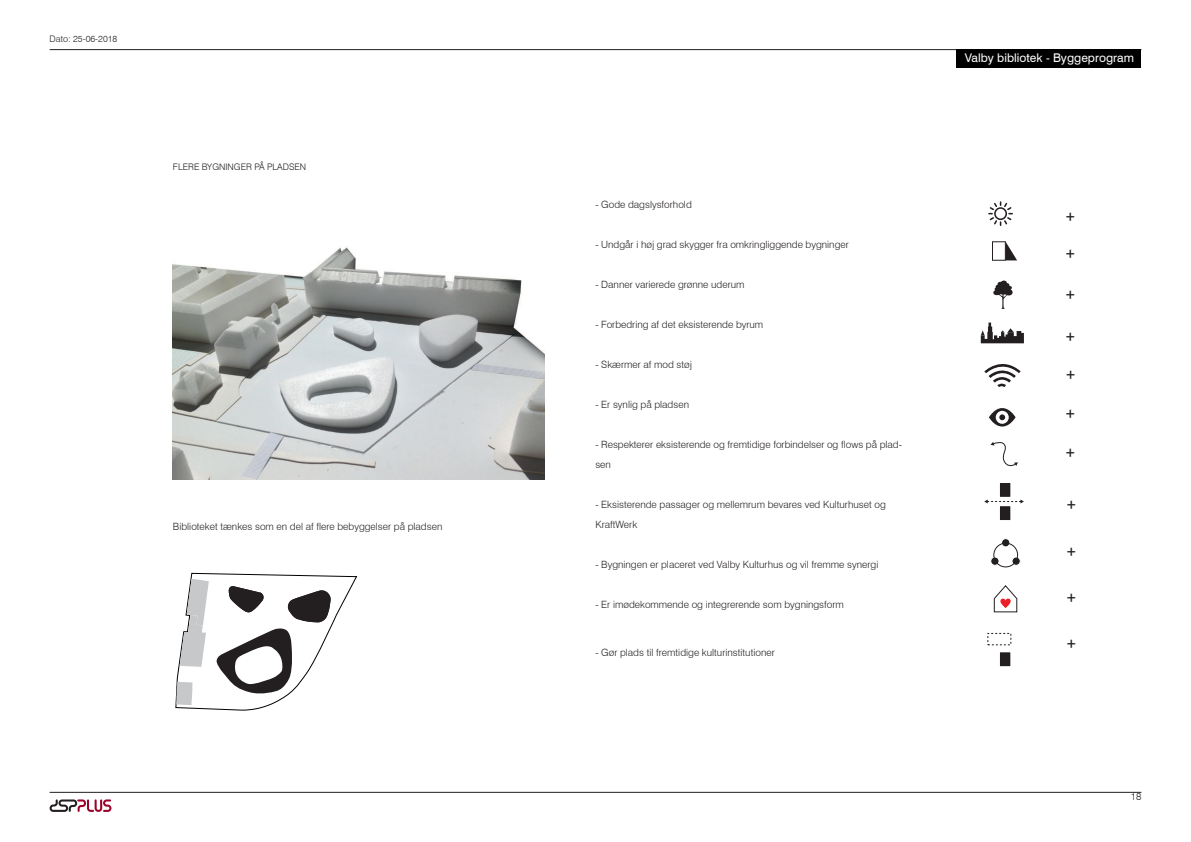
<style>
.page{position:relative;width:1191px;height:842px;background:#fff}
.page>*{position:absolute;margin:0;border:0;box-sizing:border-box;transform-origin:0 0}
.t1{font:18.4px/38.6px "Calibri";color:#231f20;text-align:justify}
.t2{font:12px "Swiss 721 BT";color:#fff}
.t3{font:300 10px/20px "Swiss 721 BT";color:#231f20}
.t4{font:300 9px "Swiss 721 BT";color:#231f20}
</style>
<div class="page">
<hr style="left:50px;top:49px;width:1091px;height:1px;background:#231f20">
<div style="left:956px;top:50px;width:185px;height:18px;background:#000001"></div>
<hr style="left:50px;top:792px;width:1091px;height:1px;background:#231f20">
<svg style="left:50px;top:799px;width:61px;height:13px"></svg>
<svg style="left:176px;top:573px;width:181px;height:138px"></svg>
<img style="left:173px;top:247px;width:371px;height:233px">
<svg style="left:993px;top:280px;width:19px;height:29px"></svg>
<svg style="left:988px;top:201px;width:25px;height:25px"></svg>
<svg style="left:980px;top:323px;width:44px;height:20px"></svg>
<svg style="left:984px;top:364px;width:36px;height:23px"></svg>
<div style="left:992px;top:242px;width:13px;height:18px;border:1px solid #231f20"></div>
<svg style="left:1005px;top:242px;width:12px;height:18px"></svg>
<svg style="left:989px;top:408px;width:26px;height:19px"></svg>
<div style="left:1001px;top:539px;width:8px;height:8px;background:#231f20;border-radius:50%"></div>
<div style="left:1001px;top:538px;width:9px;height:9px;border:1px solid #fff;border-radius:50%"></div>
<div style="left:1012px;top:557px;width:8px;height:8px;background:#231f20;border-radius:50%"></div>
<div style="left:1011px;top:557px;width:9px;height:8px;border:1px solid #fff;border-radius:50%"></div>
<div style="left:990px;top:557px;width:9px;height:8px;background:#231f20;border-radius:50%"></div>
<div style="left:990px;top:557px;width:9px;height:8px;border:1px solid #fff;border-radius:50%"></div>
<div style="left:993px;top:543px;width:24px;height:24px;border:1px solid #231f20;border-radius:50%"></div>
<div style="left:999px;top:482px;width:11px;height:15px;background:#231f20"></div>
<div style="left:999px;top:482px;width:12px;height:15px;border:1px solid #fff"></div>
<div style="left:999px;top:506px;width:11px;height:14px;background:#231f20"></div>
<div style="left:999px;top:505px;width:12px;height:16px;border:1px solid #fff"></div>
<svg style="left:984px;top:499px;width:40px;height:4px"></svg>
<div style="left:999px;top:652px;width:11px;height:15px;background:#231f20"></div>
<div style="left:999px;top:652px;width:12px;height:15px;border:1px solid #fff"></div>
<svg style="left:990px;top:442px;width:28px;height:25px"></svg>
<svg style="left:994px;top:585px;width:23px;height:27px"></svg>
<p class="t4" style="left:50px;top:34px;width:69px">Dato: 25-06-2018</p>
<p class="t4" style="left:173px;top:162px;width:135px">FLERE BYGNINGER PÅ PLADSEN</p>
<p class="t3" style="left:173px;top:516px;width:271px">Biblioteket tænkes som en del af flere bebyggelser på pladsen</p>
<p class="t3" style="left:595px;top:195px;width:98px">- Gode dagslysforhold</p>
<p class="t3" style="left:595px;top:235px;width:255px">- Undgår i høj grad skygger fra omkringliggende bygninger</p>
<p class="t3" style="left:595px;top:275px;width:151px">- Danner varierede grønne uderum</p>
<p class="t3" style="left:595px;top:315px;width:169px">- Forbedring af det eksisterende byrum</p>
<p class="t3" style="left:595px;top:355px;width:98px">- Skærmer af mod støj</p>
<p class="t3" style="left:595px;top:395px;width:95px">- Er synlig på pladsen</p>
<p class="t3" style="left:595px;top:435px;width:308px">- Respekterer eksisterende og fremtidige forbindelser og flows på plad&shy;sen</p>
<p class="t3" style="left:595px;top:495px;width:292px">- Eksisterende passager og mellemrum bevares ved Kulturhuset og<br>KraftWerk</p>
<p class="t3" style="left:595px;top:555px;width:285px">- Bygningen er placeret ved Valby Kulturhus og vil fremme synergi</p>
<p class="t3" style="left:595px;top:595px;width:250px">- Er imødekommende og integrerende som bygningsform</p>
<p class="t3" style="left:595px;top:643px;width:181px">- Gør plads til fremtidige kulturinstitutioner</p>
<p class="t2" style="left:964px;top:53px;width:171px">Valby bibliotek - Byggeprogram</p>
<h1 class="t1" style="left:1065px;top:196px;width:11px">+</h1>
<h1 class="t1" style="left:1065px;top:233px;width:11px">+</h1>
<h1 class="t1" style="left:1065px;top:274px;width:11px">+</h1>
<h1 class="t1" style="left:1065px;top:317px;width:11px">+ + + +</h1>
<h1 class="t1" style="left:1066px;top:484px;width:11px">+</h1>
<h1 class="t1" style="left:1066px;top:532px;width:11px">+</h1>
<h1 class="t1" style="left:1066px;top:577px;width:11px">+</h1>
<h1 class="t1" style="left:1066px;top:623px;width:11px">+</h1>
<p class="t3" style="left:1130px;top:786px;width:12px">18</p>
</div>
